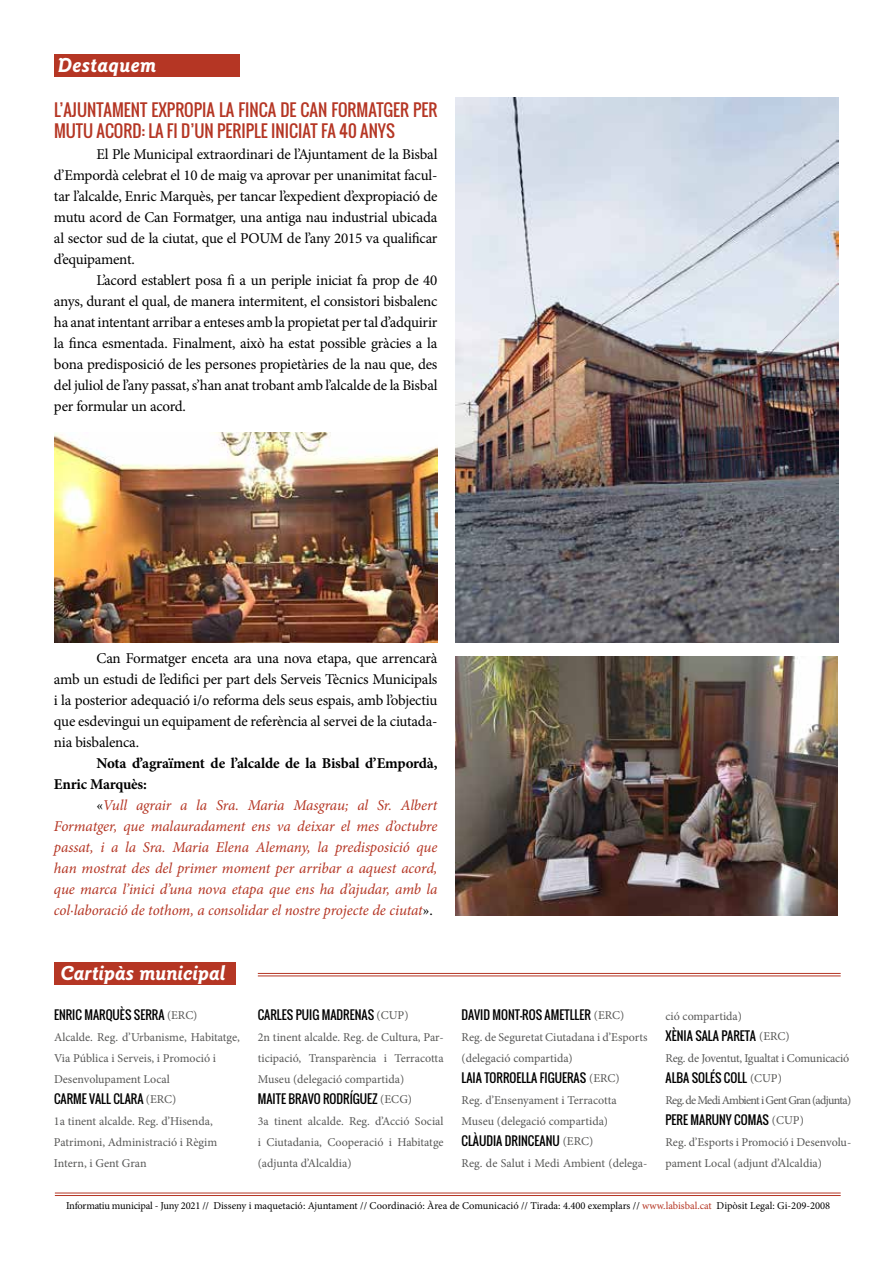
<style>
.page{position:relative;width:893px;height:1263px;background:#fff}
.page>*{position:absolute;margin:0;border:0;box-sizing:border-box;transform-origin:0 0}
.t1{font:italic 700 21px "Goudy Sans Std";color:#fff}
.t2{font:italic 700 21px "Goudy Sans Std";letter-spacing:.02em;color:#fff}
.t3{font:16.5px/21px "Oswald";color:#b53624}
.t4{font:15px/21px "Minion Pro";letter-spacing:-.015em;color:#000;text-align:justify}
.t5{font:italic 15px/21px "Minion Pro";letter-spacing:-.01em;color:#b43523;text-align:justify}
.t6{font:700 15px/21px "Minion Pro";letter-spacing:-.015em;color:#000}
.t7{font:12px/21px "Minion Pro";color:#575756}
.t8{font:12px "Oswald";color:#000}
.t9{font:12px "Minion Pro";letter-spacing:-.02em;color:#575756}
.t10{font:12px "Minion Pro";letter-spacing:-.055em;color:#575756}
.t11{font:10.5px "Minion Pro";color:#000}
.s1{font-style:normal;color:#000}
.s2{font-family:"Minion Pro";color:#575756}
.s3{color:#b53624}
</style>
<div class="page">
<div style="left:54px;top:54px;width:186px;height:22px;background:#b53624"></div>
<img style="left:54px;top:432px;width:383px;height:210px">
<hr style="left:258px;top:976px;width:583px;height:1px;background:#b53624">
<hr style="left:258px;top:973px;width:583px;height:1px;background:#b53624">
<hr style="left:55px;top:1195px;width:786px;height:1px;background:#b53624">
<hr style="left:55px;top:1193px;width:786px;height:1px;background:#b53624">
<div style="left:54px;top:962px;width:181px;height:22px;background:#b53624"></div>
<img style="left:455px;top:97px;width:384px;height:545px">
<img style="left:455px;top:657px;width:383px;height:258px">
<h1 class="t2" style="left:58px;top:53px;width:100px">Destaquem</h1>
<p class="t3" style="left:54px;top:99px;width:385px">L’AJUNTAMENT EXPROPIA LA FINCA DE CAN FORMATGER PER<br>MUTU ACORD: LA FI D’UN PERIPLE INICIAT FA 40 ANYS</p>
<p class="t4" style="left:54px;top:144px;width:385px;text-indent:43px">El Ple Municipal extraordinari de l’Ajuntament de la Bisbal d’Empordà celebrat el 10 de maig va aprovar per unanimitat facul&shy;tar l’alcalde, Enric Marquès, per tancar l’expedient d’expropiació de mutu acord de Can Formatger, una antiga nau industrial ubicada al sector sud de la ciutat, que el POUM de l’any 2015 va qualificar d’equipament.</p>
<p class="t4" style="left:54px;top:270px;width:385px;text-indent:43px">L’acord establert posa fi a un periple iniciat fa prop de 40 anys, durant el qual, de manera intermitent, el consistori bisbalenc ha anat intentant arribar a enteses amb la propietat per tal d’adquirir la finca esmentada. Finalment, això ha estat possible gràcies a la bona predisposició de les persones propietàries de la nau que, des del juliol de l’any passat, s’han anat trobant amb l’alcalde de la Bisbal per formular un acord.</p>
<p class="t4" style="left:54px;top:648px;width:385px;text-indent:43px">Can Formatger enceta ara una nova etapa, que arrencarà amb un estudi de l’edifici per part dels Serveis Tècnics Municipals i la posterior adequació i/o reforma dels seus espais, amb l’objectiu que esdevingui un equipament de referència al servei de la ciutada&shy;nia bisbalenca.</p>
<p class="t6" style="left:54px;top:753px;width:385px;text-indent:43px">Nota d’agraïment de l’alcalde de la Bisbal d’Empordà,<br>Enric Marquès:</p>
<p class="t5" style="left:54px;top:795px;width:385px;text-indent:43px"><span class="s1">«</span>Vull agrair a la Sra. Maria Masgrau; al Sr. Albert Formatger, que malauradament ens va deixar el mes d’octubre passat, i a la Sra. Maria Elena Alemany, la predisposició que han mostrat des del primer moment per arribar a aquest acord, que marca l’inici d’una nova etapa que ens ha d’ajudar, amb la col·laboració de tothom, a consolidar el nostre projecte de ciutat<span class="s1">».</span></p>
<h1 class="t1" style="left:61px;top:960px;width:166px">Cartipàs municipal</h1>
<p class="t8" style="left:54px;top:1006px;width:145px">ENRIC MARQUÈS SERRA <span class="s2">(ERC)</span></p>
<p class="t7" style="left:54px;top:1027px;width:187px">Alcalde. Reg. d’Urbanisme, Habitatge,<br>Via Pública i Serveis, i Promoció i<br>Desenvolupament Local</p>
<p class="t8" style="left:54px;top:1090px;width:124px">CARME VALL CLARA <span class="s2">(ERC)</span></p>
<p class="t7" style="left:54px;top:1111px;width:165px">1a tinent alcalde. Reg. d’Hisenda,<br>Patrimoni, Administració i Règim<br>Intern, i Gent Gran</p>
<p class="t8" style="left:258px;top:1006px;width:152px">CARLES PUIG MADRENAS <span class="s2">(CUP)</span></p>
<p class="t7" style="left:258px;top:1027px;width:187px;text-align:justify">2n tinent alcalde. Reg. de Cultura, Par&shy;ticipació, Transparència i Terracotta Museu (delegació compartida)</p>
<p class="t8" style="left:258px;top:1090px;width:156px">MAITE BRAVO RODRÍGUEZ <span class="s2">(ECG)</span></p>
<p class="t7" style="left:258px;top:1111px;width:187px;text-align:justify">3a tinent alcalde. Reg. d’Acció Social i Ciutadania, Cooperació i Habitatge (adjunta d’Alcaldia)</p>
<p class="t8" style="left:462px;top:1006px;width:164px">DAVID MONT-ROS AMETLLER <span class="s2">(ERC)</span></p>
<p class="t7" style="left:462px;top:1027px;width:187px">Reg. de Seguretat Ciutadana i d’Esports (delegació compartida)</p>
<p class="t8" style="left:462px;top:1069px;width:160px">LAIA TORROELLA FIGUERAS <span class="s2">(ERC)</span></p>
<p class="t7" style="left:462px;top:1090px;width:157px">Reg. d’Ensenyament i Terracotta<br>Museu (delegació compartida)</p>
<p class="t8" style="left:462px;top:1132px;width:133px">CLÀUDIA DRINCEANU <span class="s2">(ERC)</span></p>
<p class="t7" style="left:462px;top:1153px;width:187px">Reg. de Salut i Medi Ambient (delega-</p>
<p class="t7" style="left:665px;top:1006px;width:78px">ció compartida)</p>
<p class="t8" style="left:665px;top:1027px;width:126px">XÈNIA SALA PARETA <span class="s2">(ERC)</span></p>
<p class="t9" style="left:665px;top:1050px;width:185px">Reg. de Joventut, Igualtat i Comunicació</p>
<p class="t8" style="left:665px;top:1069px;width:118px">ALBA SOLÉS COLL <span class="s2">(CUP)</span></p>
<p class="t10" style="left:665px;top:1092px;width:187px">Reg. de Medi Ambient i Gent Gran (adjunta)</p>
<p class="t8" style="left:665px;top:1111px;width:140px">PERE MARUNY COMAS <span class="s2">(CUP)</span></p>
<p class="t7" style="left:665px;top:1132px;width:187px">Reg. d’Esports i Promoció i Desenvolu&shy;pament Local (adjunt d’Alcaldia)</p>
<p class="t11" style="left:66px;top:1199px;width:766px">Informatiu municipal - Juny 2021 // Disseny i maquetació: Ajuntament // Coordinació: Àrea de Comunicació // Tirada: 4.400 exemplars // <span class="s3">www.labisbal.cat</span> Dipòsit Legal: Gi-209-2008</p>
</div>
